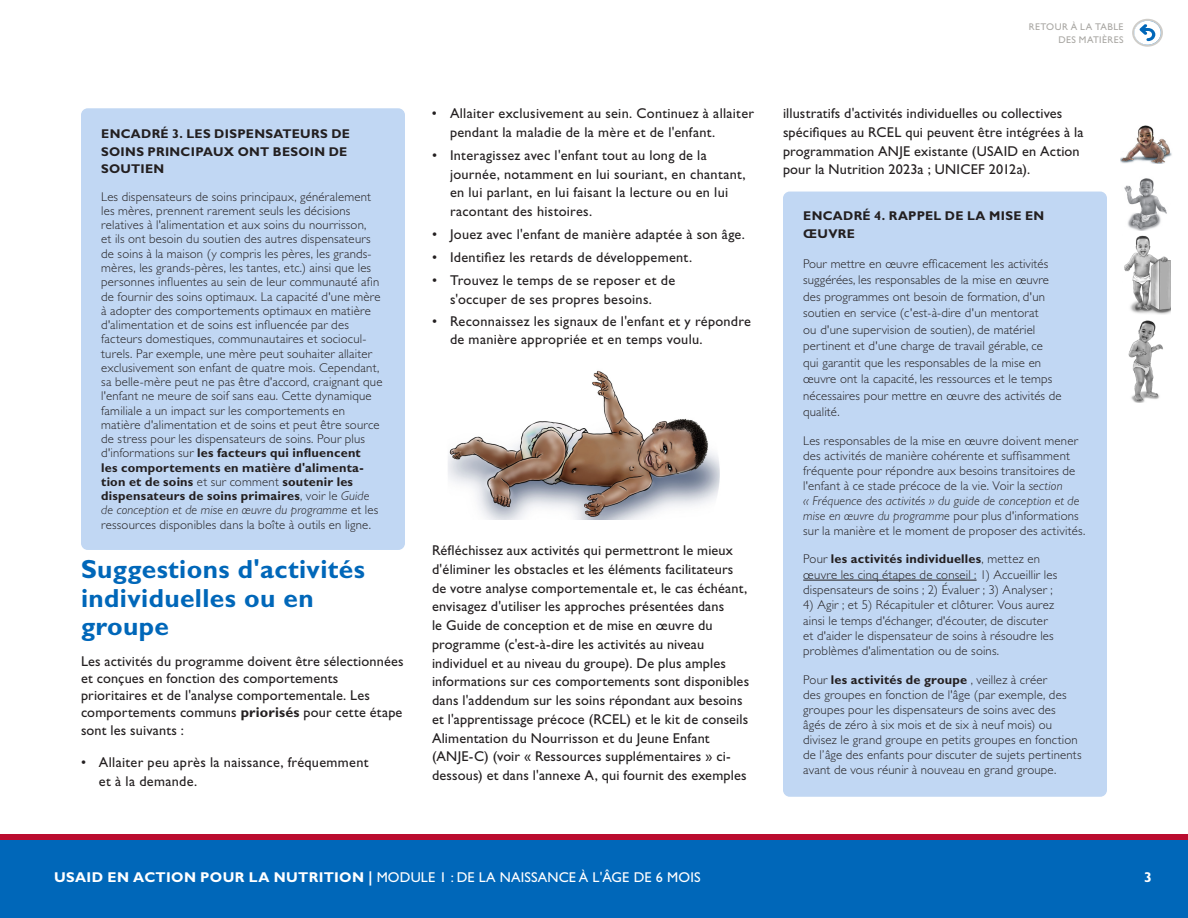
<style>
.page{position:relative;width:1188px;height:918px;background:#fff}
.page>*{position:absolute;margin:0;border:0;box-sizing:border-box;transform-origin:0 0}
.t1{font:700 26.25px/28.3px "Gill Sans Std";letter-spacing:.015em;color:#0067b9}
.t2{font:14.25px/18.8px "Gill Sans Std";letter-spacing:.015em;color:#231f20}
.t3{font:14.25px "Gill Sans Std";letter-spacing:.01em;color:#fff}
.t4{font:700 14.25px "Gill Sans Std";color:#fff}
.t5{font:300 12.75px/14.2px "Gill Sans Std";letter-spacing:.015em;color:#231f20}
.t6{font:700 12.75px/17.2px "Gill Sans Std";letter-spacing:.025em;color:#231f20}
.t7{font:9.75px/12.8px "Gill Sans Std";letter-spacing:.04em;color:#a9a7a3;text-align:right}
.s1{font-weight:700}
.s2{font-style:italic}
</style>
<div class="page">
<div style="left:0;top:837px;width:1188px;height:81px;background:#0067b9"></div>
<div style="left:0;top:834px;width:1188px;height:6px;background:#ba0c2f"></div>
<img style="left:1124px;top:178px;width:46px;height:137px">
<img style="left:1128px;top:320px;width:35px;height:82px">
<img style="left:1121px;top:125px;width:51px;height:39px">
<svg style="left:1132px;top:19px;width:31px;height:28px"></svg>
<div style="left:81px;top:108px;width:324px;height:442px;background:#c1d7f3;border-radius:7px"></div>
<img style="left:448px;top:370px;width:272px;height:150px">
<div style="left:783px;top:192px;width:324px;height:605px;background:#c1d7f3;border-radius:7px"></div>
<hr style="left:803px;top:580px;width:174px;height:1px;background:#231f20">
<p class="t6" style="left:101px;top:126px;width:250px">ENCADRÉ 3. LES DISPENSATEURS DE<br>SOINS PRINCIPAUX ONT BESOIN DE<br>SOUTIEN</p>
<p class="t5" style="left:101px;top:189px;width:283px">Les dispensateurs de soins principaux, généralement les mères, prennent rarement seuls les décisions relatives à l'alimentation et aux soins du nourrisson,<br>et ils ont besoin du soutien des autres dispensateurs de soins à la maison (y compris les pères, les grands&shy;mères, les grands-pères, les tantes, etc.) ainsi que les personnes influentes au sein de leur communauté afin de fournir des soins optimaux. La capacité d'une mère à adopter des comportements optimaux en matière d'alimentation et de soins est influencée par des facteurs domestiques, communautaires et sociocul&shy;turels. Par exemple, une mère peut souhaiter allaiter exclusivement son enfant de quatre mois. Cependant, sa belle-mère peut ne pas être d'accord, craignant que l'enfant ne meure de soif sans eau. Cette dynamique familiale a un impact sur les comportements en matière d'alimentation et de soins et peut être source de stress pour les dispensateurs de soins. Pour plus d'informations sur <span class="s1">les facteurs qui influencent<br>les comportements en matière d'alimenta&shy;tion et de soins</span> et sur comment <span class="s1">soutenir les dispensateurs de soins primaires</span>, voir le <span class="s2">Guide de conception et de mise en œuvre du programme</span> et les ressources disponibles dans la boîte à outils en ligne.</p>
<h2 class="t1" style="left:81px;top:555px;width:286px">Suggestions d'activités individuelles ou en groupe</h2>
<p class="t2" style="left:81px;top:652px;width:324px;line-height:17.2px">Les activités du programme doivent être sélectionnées et conçues en fonction des comportements prioritaires et de l'analyse comportementale. Les comportements communs <span class="s1">priorisés</span> pour cette étape sont les suivants :</p>
<p class="t2" style="left:99px;top:753px;width:271px;text-indent:-18px">• Allaiter peu après la naissance, fréquemment et à la demande.</p>
<p class="t2" style="left:450px;top:104px;width:306px;text-indent:-18px">• Allaiter exclusivement au sein. Continuez à allaiter pendant la maladie de la mère et de l'enfant.</p>
<p class="t2" style="left:450px;top:146px;width:297px;text-indent:-18px">• Interagissez avec l'enfant tout au long de la journée, notamment en lui souriant, en chantant, en lui parlant, en lui faisant la lecture ou en lui racontant des histoires.</p>
<p class="t2" style="left:432px;top:225px;width:315px">• Jouez avec l'enfant de manière adaptée à son âge.</p>
<p class="t2" style="left:432px;top:248px;width:262px">• Identifiez les retards de développement.</p>
<p class="t2" style="left:432px;top:271px;width:245px;text-align:center">• Trouvez le temps de se reposer et de s'occuper de ses propres besoins.</p>
<p class="t2" style="left:450px;top:313px;width:303px;line-height:18px;text-indent:-18px">• Reconnaissez les signaux de l'enfant et y répondre de manière appropriée et en temps voulu.</p>
<p class="t2" style="left:432px;top:541px;width:319px">Réfléchissez aux activités qui permettront le mieux d'éliminer les obstacles et les éléments facilitateurs de votre analyse comportementale et, le cas échéant, envisagez d'utiliser les approches présentées dans<br>le Guide de conception et de mise en œuvre du programme (c'est-à-dire les activités au niveau individuel et au niveau du groupe). De plus amples informations sur ces comportements sont disponibles dans l'addendum sur les soins répondant aux besoins et l'apprentissage précoce (RCEL) et le kit de conseils Alimentation du Nourrisson et du Jeune Enfant (ANJE-C) (voir « Ressources supplémentaires » ci&shy;dessous) et dans l'annexe A, qui fournit des exemples</p>
<p class="t7" style="left:1029px;top:21px;width:96px">RETOUR À LA TABLE<br>DES MATIÈRES</p>
<p class="t2" style="left:783px;top:104px;width:302px">illustratifs d'activités individuelles ou collectives spécifiques au RCEL qui peuvent être intégrées à la programmation ANJE existante (USAID en Action pour la Nutrition 2023a ; UNICEF 2012a).</p>
<p class="t6" style="left:803px;top:208px;width:243px">ENCADRÉ 4. RAPPEL DE LA MISE EN<br>ŒUVRE</p>
<p class="t5" style="left:803px;top:255px;width:260px;line-height:16.5px">Pour mettre en œuvre efficacement les activités suggérées, les responsables de la mise en œuvre des programmes ont besoin de formation, d'un soutien en service (c'est-à-dire d'un mentorat<br>ou d'une supervision de soutien), de matériel pertinent et d'une charge de travail gérable, ce<br>qui garantit que les responsables de la mise en œuvre ont la capacité, les ressources et le temps nécessaires pour mettre en œuvre des activités de qualité.</p>
<p class="t5" style="left:803px;top:433px;width:284px;line-height:15px">Les responsables de la mise en œuvre doivent mener des activités de manière cohérente et suffisamment fréquente pour répondre aux besoins transitoires de l'enfant à ce stade précoce de la vie. Voir la <span class="s2">section<br>« Fréquence des activités » du guide de conception et de mise en œuvre du programme</span> pour plus d'informations sur la manière et le moment de proposer des activités.</p>
<p class="t5" style="left:803px;top:552px;width:255px;line-height:15.3px">Pour <span class="s1">les activités individuelles</span>, mettez en œuvre les cinq étapes de conseil : 1) Accueillir les dispensateurs de soins ; 2) Évaluer ; 3) Analyser ;</p>
<p class="t5" style="left:803px;top:598px;width:253px;line-height:15.3px">4) Agir ; et 5) Récapituler et clôturer. Vous aurez ainsi le temps d'échanger, d'écouter, de discuter et d'aider le dispensateur de soins à résoudre les problèmes d'alimentation ou de soins.</p>
<p class="t5" style="left:803px;top:672px;width:280px;line-height:15px">Pour <span class="s1">les activités de groupe</span> , veillez à créer<br>des groupes en fonction de l'âge (par exemple, des groupes pour les dispensateurs de soins avec des<br>âgés de zéro à six mois et de six à neuf mois) ou divisez le grand groupe en petits groupes en fonction de l’âge des enfants pour discuter de sujets pertinents avant de vous réunir à nouveau en grand groupe.</p>
<p class="t3" style="left:54px;top:869px;width:648px"><span class="s1">USAID EN ACTION POUR LA NUTRITION |</span> MODULE 1 : DE LA NAISSANCE À L'ÂGE DE 6 MOIS</p>
<p class="t4" style="left:1144px;top:869px;width:9px">3</p>
</div>
